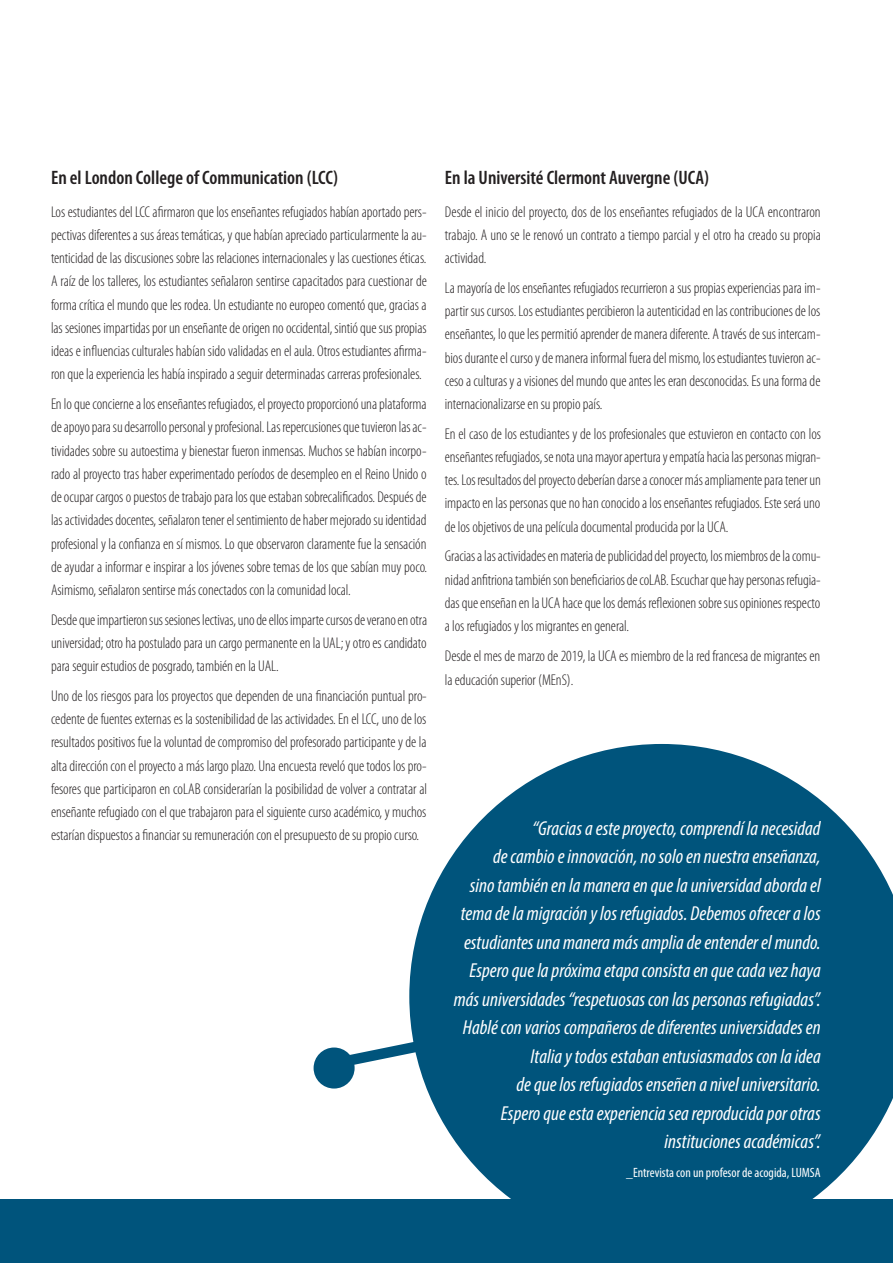
<style>
.page{position:relative;width:893px;height:1263px;background:#fff}
.page>*{position:absolute;margin:0;border:0;box-sizing:border-box;transform-origin:0 0}
.t1{font:italic condensed 20.25px/28.5px "Myriad Pro";color:#fff;text-align:right}
.t2{font:600 condensed 19.5px "Myriad Pro";color:#231f20}
.t3{font:300 condensed 15.6px/23.2px "Myriad Pro";letter-spacing:-.005em;color:#231f20;text-align:justify}
.t4{font:condensed 13.5px "Myriad Pro";color:#fff}
</style>
<div class="page">
<div style="left:0;top:1199px;width:893px;height:64px;background:#00547c"></div>
<svg style="left:324px;top:1043px;width:85px;height:30px"></svg>
<svg style="left:409px;top:744px;width:484px;height:455px;fill:#00547c"></svg>
<div style="left:314px;top:1047px;width:41px;height:41px;background:#00547c;border-radius:50%"></div>
<p class="t2" style="left:51px;top:167px;width:289px">En el London College of Communication (LCC)</p>
<p class="t3" style="left:51px;top:200px;width:377px">Los estudiantes del LCC afirmaron que los enseñantes refugiados habían aportado pers&shy;pectivas diferentes a sus áreas temáticas, y que habían apreciado particularmente la au&shy;tenticidad de las discusiones sobre las relaciones internacionales y las cuestiones éticas.<br>A raíz de los talleres, los estudiantes señalaron sentirse capacitados para cuestionar de forma crítica el mundo que les rodea. Un estudiante no europeo comentó que, gracias a las sesiones impartidas por un enseñante de origen no occidental, sintió que sus propias ideas e influencias culturales habían sido validadas en el aula. Otros estudiantes afirma&shy;ron que la experiencia les había inspirado a seguir determinadas carreras profesionales.</p>
<p class="t3" style="left:51px;top:393px;width:378px">En lo que concierne a los enseñantes refugiados, el proyecto proporcionó una plataforma de apoyo para su desarrollo personal y profesional. Las repercusiones que tuvieron las ac&shy;tividades sobre su autoestima y bienestar fueron inmensas. Muchos se habían incorpo&shy;rado al proyecto tras haber experimentado períodos de desempleo en el Reino Unido o de ocupar cargos o puestos de trabajo para los que estaban sobrecalificados. Después de las actividades docentes, señalaron tener el sentimiento de haber mejorado su identidad profesional y la confianza en sí mismos. Lo que observaron claramente fue la sensación de ayudar a informar e inspirar a los jóvenes sobre temas de los que sabían muy poco.<br>Asimismo, señalaron sentirse más conectados con la comunidad local.</p>
<p class="t3" style="left:51px;top:608px;width:378px">Desde que impartieron sus sesiones lectivas, uno de ellos imparte cursos de verano en otra universidad; otro ha postulado para un cargo permanente en la UAL; y otro es candidato para seguir estudios de posgrado, también en la UAL.</p>
<p class="t3" style="left:51px;top:684px;width:378px">Uno de los riesgos para los proyectos que dependen de una financiación puntual pro&shy;cedente de fuentes externas es la sostenibilidad de las actividades. En el LCC, uno de los resultados positivos fue la voluntad de compromiso del profesorado participante y de la alta dirección con el proyecto a más largo plazo. Una encuesta reveló que todos los pro&shy;fesores que participaron en coLAB considerarían la posibilidad de volver a contratar al enseñante refugiado con el que trabajaron para el siguiente curso académico, y muchos estarían dispuestos a financiar su remuneración con el presupuesto de su propio curso.</p>
<p class="t2" style="left:445px;top:167px;width:266px">En la Université Clermont Auvergne (UCA)</p>
<p class="t3" style="left:445px;top:200px;width:378px">Desde el inicio del proyecto, dos de los enseñantes refugiados de la UCA encontraron trabajo. A uno se le renovó un contrato a tiempo parcial y el otro ha creado su propia actividad.</p>
<p class="t3" style="left:445px;top:276px;width:377px">La mayoría de los enseñantes refugiados recurrieron a sus propias experiencias para im&shy;partir sus cursos. Los estudiantes percibieron la autenticidad en las contribuciones de los enseñantes, lo que les permitió aprender de manera diferente. A través de sus intercam&shy;bios durante el curso y de manera informal fuera del mismo, los estudiantes tuvieron ac&shy;ceso a culturas y a visiones del mundo que antes les eran desconocidas. Es una forma de internacionalizarse en su propio país.</p>
<p class="t3" style="left:445px;top:422px;width:378px">En el caso de los estudiantes y de los profesionales que estuvieron en contacto con los enseñantes refugiados, se nota una mayor apertura y empatía hacia las personas migran&shy;tes. Los resultados del proyecto deberían darse a conocer más ampliamente para tener un impacto en las personas que no han conocido a los enseñantes refugiados. Este será uno de los objetivos de una película documental producida por la UCA.</p>
<p class="t3" style="left:445px;top:545px;width:377px">Gracias a las actividades en materia de publicidad del proyecto, los miembros de la comu&shy;nidad anfitriona también son beneficiarios de coLAB. Escuchar que hay personas refugia&shy;das que enseñan en la UCA hace que los demás reflexionen sobre sus opiniones respecto a los refugiados y los migrantes en general.</p>
<p class="t3" style="left:445px;top:644px;width:377px;line-height:24px">Desde el mes de marzo de 2019, la UCA es miembro de la red francesa de migrantes en la educación superior (MEnS).</p>
<p class="t1" style="left:454px;top:814px;width:368px">“Gracias a este proyecto, comprendí la necesidad<br>de cambio e innovación, no solo en nuestra enseñanza,<br>sino también en la manera en que la universidad aborda el tema de la migración y los refugiados. Debemos ofrecer a los estudiantes una manera más amplia de entender el mundo.<br>Espero que la próxima etapa consista en que cada vez haya más universidades “respetuosas con las personas refugiadas”.<br>Hablé con varios compañeros de diferentes universidades en Italia y todos estaban entusiasmados con la idea<br>de que los refugiados enseñen a nivel universitario.<br>Espero que esta experiencia sea reproducida por otras instituciones académicas”.</p>
<p class="t4" style="left:626px;top:1164px;width:196px">_Entrevista con un profesor de acogida, LUMSA</p>
</div>
